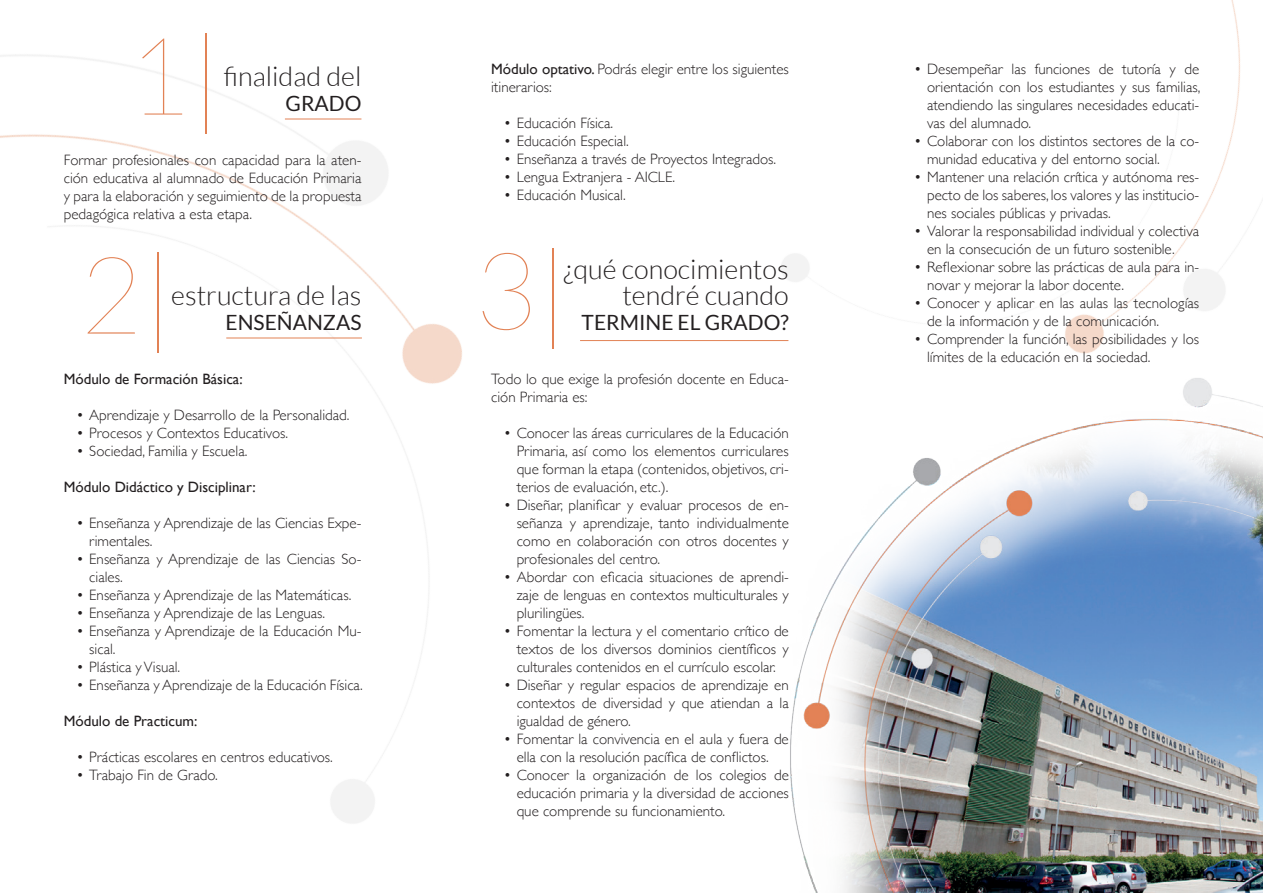
<style>
.page{position:relative;width:1263px;height:893px;background:#fff}
.page>*{position:absolute;margin:0;border:0;box-sizing:border-box;transform-origin:0 0}
.t1{font:100 108px "Lato";color:#e28255}
.t2{font:300 27px "Lato";color:#231f20}
.t3{font:21px "Lato";color:#231f20}
.Texto_normal{font:300 15px/18px "Gill Sans";color:#231f20}
.Texto_normal-2{font:15px "Gill Sans";color:#231f20}
.s1{font-weight:400}
</style>
<div class="page">
<img style="left:1127px;top:0;width:124px;height:303px">
<img style="left:0;top:54px;width:809px;height:769px">
<img style="left:751px;top:303px;width:512px;height:590px">
<hr style="left:285px;top:119px;width:76px;height:1px;background:#e28255">
<hr style="left:580px;top:340px;width:208px;height:1px;background:#e28255">
<hr style="left:226px;top:338px;width:136px;height:1px;background:#e28255">
<p class="t1" style="left:127px;top:20px;width:97px">1|</p>
<p class="t2" style="left:224px;top:61px;width:139px">finalidad del</p>
<p class="t3" style="left:286px;top:91px;width:77px">GRADO</p>
<p class="Texto_normal" style="left:64px;top:150px;width:299px;text-align:justify">Formar profesionales con capacidad para la aten&shy;ción educativa al alumnado de Educación Primaria y para la elaboración y seguimiento de la propuesta pedagógica relativa a esta etapa.</p>
<p class="t1" style="left:79px;top:239px;width:97px">2|</p>
<p class="t2" style="left:171px;top:281px;width:192px">estructura de las</p>
<p class="t3" style="left:225px;top:311px;width:137px">ENSEÑANZAS</p>
<p class="Texto_normal-2" style="left:64px;top:370px;width:180px">Módulo de Formación Básica:</p>
<p class="Texto_normal" style="left:77px;top:406px;width:275px">• Aprendizaje y Desarrollo de la Personalidad.</p>
<p class="Texto_normal" style="left:77px;top:424px;width:213px">• Procesos y Contextos Educativos.</p>
<p class="Texto_normal" style="left:77px;top:442px;width:172px">• Sociedad, Familia y Escuela.</p>
<p class="Texto_normal-2" style="left:64px;top:478px;width:194px">Módulo Didáctico y Disciplinar:</p>
<p class="Texto_normal" style="left:89px;top:514px;width:274px;text-indent:-13px">• Enseñanza y Aprendizaje de las Ciencias Expe&shy;rimentales.</p>
<p class="Texto_normal" style="left:89px;top:550px;width:274px;text-indent:-13px">• Enseñanza y Aprendizaje de las Ciencias So&shy;ciales.</p>
<p class="Texto_normal" style="left:77px;top:586px;width:276px">• Enseñanza y Aprendizaje de las Matemáticas.</p>
<p class="Texto_normal" style="left:77px;top:604px;width:250px">• Enseñanza y Aprendizaje de las Lenguas.</p>
<p class="Texto_normal" style="left:89px;top:622px;width:274px;text-indent:-13px">• Enseñanza y Aprendizaje de la Educación Mu&shy;sical.</p>
<p class="Texto_normal" style="left:77px;top:658px;width:105px">• Plástica y Visual.</p>
<p class="Texto_normal" style="left:77px;top:676px;width:288px">• Enseñanza y Aprendizaje de la Educación Física.</p>
<p class="Texto_normal-2" style="left:64px;top:712px;width:135px">Módulo de Practicum:</p>
<p class="Texto_normal" style="left:77px;top:748px;width:258px">• Prácticas escolares en centros educativos.</p>
<p class="Texto_normal" style="left:77px;top:766px;width:143px">• Trabajo Fin de Grado.</p>
<p class="Texto_normal" style="left:491px;top:60px;width:299px"><span class="s1">Módulo optativo.</span> Podrás elegir entre los siguientes</p>
<p class="Texto_normal" style="left:491px;top:78px;width:62px">itinerarios:</p>
<p class="Texto_normal" style="left:504px;top:114px;width:111px">• Educación Física.</p>
<p class="Texto_normal" style="left:504px;top:132px;width:126px">• Educación Especial.</p>
<p class="Texto_normal" style="left:504px;top:150px;width:274px">• Enseñanza a través de Proyectos Integrados.</p>
<p class="Texto_normal" style="left:504px;top:168px;width:173px">• Lengua Extranjera - AICLE.</p>
<p class="Texto_normal" style="left:504px;top:186px;width:123px">• Educación Musical.</p>
<p class="t1" style="left:474px;top:234px;width:97px">3|</p>
<p class="t2" style="left:563px;top:255px;width:227px">¿qué conocimientos</p>
<p class="t2" style="left:622px;top:280px;width:168px">tendré cuando</p>
<p class="t3" style="left:582px;top:310px;width:209px">TERMINE EL GRADO?</p>
<p class="Texto_normal" style="left:491px;top:369px;width:299px">Todo lo que exige la profesión docente en Educa&shy;ción Primaria es:</p>
<p class="Texto_normal" style="left:517px;top:423px;width:274px;text-align:justify;text-indent:-13px">• Conocer las áreas curriculares de la Educación Primaria, así como los elementos curriculares que forman la etapa (contenidos, objetivos, cri&shy;terios de evaluación, etc.).</p>
<p class="Texto_normal" style="left:517px;top:495px;width:274px;text-align:justify;text-indent:-13px">• Diseñar, planificar y evaluar procesos de en&shy;señanza y aprendizaje, tanto individualmente como en colaboración con otros docentes y profesionales del centro.</p>
<p class="Texto_normal" style="left:517px;top:567px;width:274px;text-align:justify;text-indent:-13px">• Abordar con eficacia situaciones de aprendi&shy;zaje de lenguas en contextos multiculturales y plurilingües.</p>
<p class="Texto_normal" style="left:517px;top:621px;width:274px;text-align:justify;text-indent:-13px">• Fomentar la lectura y el comentario crítico de textos de los diversos dominios científicos y culturales contenidos en el currículo escolar.</p>
<p class="Texto_normal" style="left:517px;top:675px;width:274px;text-align:justify;text-indent:-13px">• Diseñar y regular espacios de aprendizaje en contextos de diversidad y que atiendan a la igualdad de género.</p>
<p class="Texto_normal" style="left:504px;top:729px;width:286px;text-align:center">• Fomentar la convivencia en el aula y fuera de ella con la resolución pacífica de conflictos.</p>
<p class="Texto_normal" style="left:517px;top:765px;width:274px;text-align:justify;text-indent:-13px">• Conocer la organización de los colegios de educación primaria y la diversidad de acciones que comprende su funcionamiento.</p>
<p class="Texto_normal" style="left:927px;top:60px;width:275px;text-align:justify;text-indent:-13px">• Desempeñar las funciones de tutoría y de orientación con los estudiantes y sus familias, atendiendo las singulares necesidades educati&shy;vas del alumnado.</p>
<p class="Texto_normal" style="left:927px;top:132px;width:274px;text-indent:-13px">• Colaborar con los distintos sectores de la co&shy;munidad educativa y del entorno social.</p>
<p class="Texto_normal" style="left:927px;top:168px;width:274px;text-align:justify;text-indent:-13px">• Mantener una relación crítica y autónoma res&shy;pecto de los saberes, los valores y las institucio&shy;nes sociales públicas y privadas.</p>
<p class="Texto_normal" style="left:927px;top:222px;width:274px;text-indent:-13px">• Valorar la responsabilidad individual y colectiva en la consecución de un futuro sostenible.</p>
<p class="Texto_normal" style="left:927px;top:258px;width:274px;text-indent:-13px">• Reflexionar sobre las prácticas de aula para in&shy;novar y mejorar la labor docente.</p>
<p class="Texto_normal" style="left:927px;top:294px;width:274px;text-indent:-13px">• Conocer y aplicar en las aulas las tecnologías de la información y de la comunicación.</p>
<p class="Texto_normal" style="left:927px;top:330px;width:274px;text-indent:-13px">• Comprender la función, las posibilidades y los límites de la educación en la sociedad.</p>
</div>
